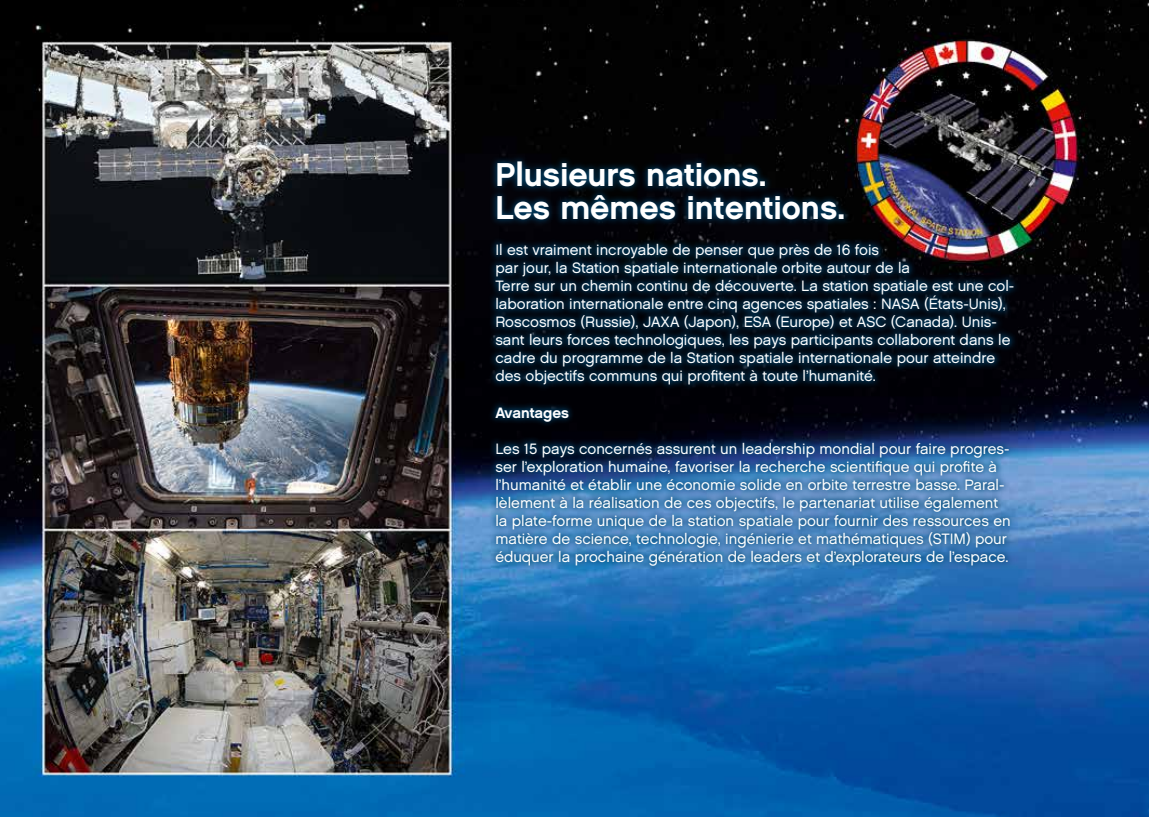
<style>
.page{position:relative;width:1149px;height:817px;background:#fff}
.page>*{position:absolute;margin:0;border:0;box-sizing:border-box;transform-origin:0 0}
.t1{font:700 33px/33px "LEGO Chalet 60";color:#fff}
.t2{font:15px/18px "LEGO Chalet 60";color:#fff}
.t3{font:700 15px "LEGO Chalet 60";color:#fff}
</style>
<div class="page">
<img style="left:0;top:0;width:1148px;height:816px">
<div style="left:488px;top:154px;width:532px;height:418px;background:#004b78;opacity:.75"></div>
<h1 class="t1" style="left:495px;top:158px;width:351px">Plusieurs nations.<br>Les mêmes intentions.</h1>
<p class="t2" style="left:495px;top:241px;width:520px">Il est vraiment incroyable de penser que près de 16 fois<br>par jour, la Station spatiale internationale orbite autour de la<br>Terre sur un chemin continu de découverte. La station spatiale est une col&shy;laboration internationale entre cinq agences spatiales : NASA (États-Unis), Roscosmos (Russie), JAXA (Japon), ESA (Europe) et ASC (Canada). Unis&shy;sant leurs forces technologiques, les pays participants collaborent dans le cadre du programme de la Station spatiale internationale pour atteindre des objectifs communs qui profitent à toute l’humanité.</p>
<p class="t3" style="left:495px;top:403px;width:75px">Avantages</p>
<p class="t2" style="left:495px;top:439px;width:516px">Les 15 pays concernés assurent un leadership mondial pour faire progres&shy;ser l’exploration humaine, favoriser la recherche scientifique qui profite à l’humanité et établir une économie solide en orbite terrestre basse. Paral&shy;lèlement à la réalisation de ces objectifs, le partenariat utilise également la plate-forme unique de la station spatiale pour fournir des ressources en matière de science, technologie, ingénierie et mathématiques (STIM) pour éduquer la prochaine génération de leaders et d’explorateurs de l’espace.</p>
</div>
